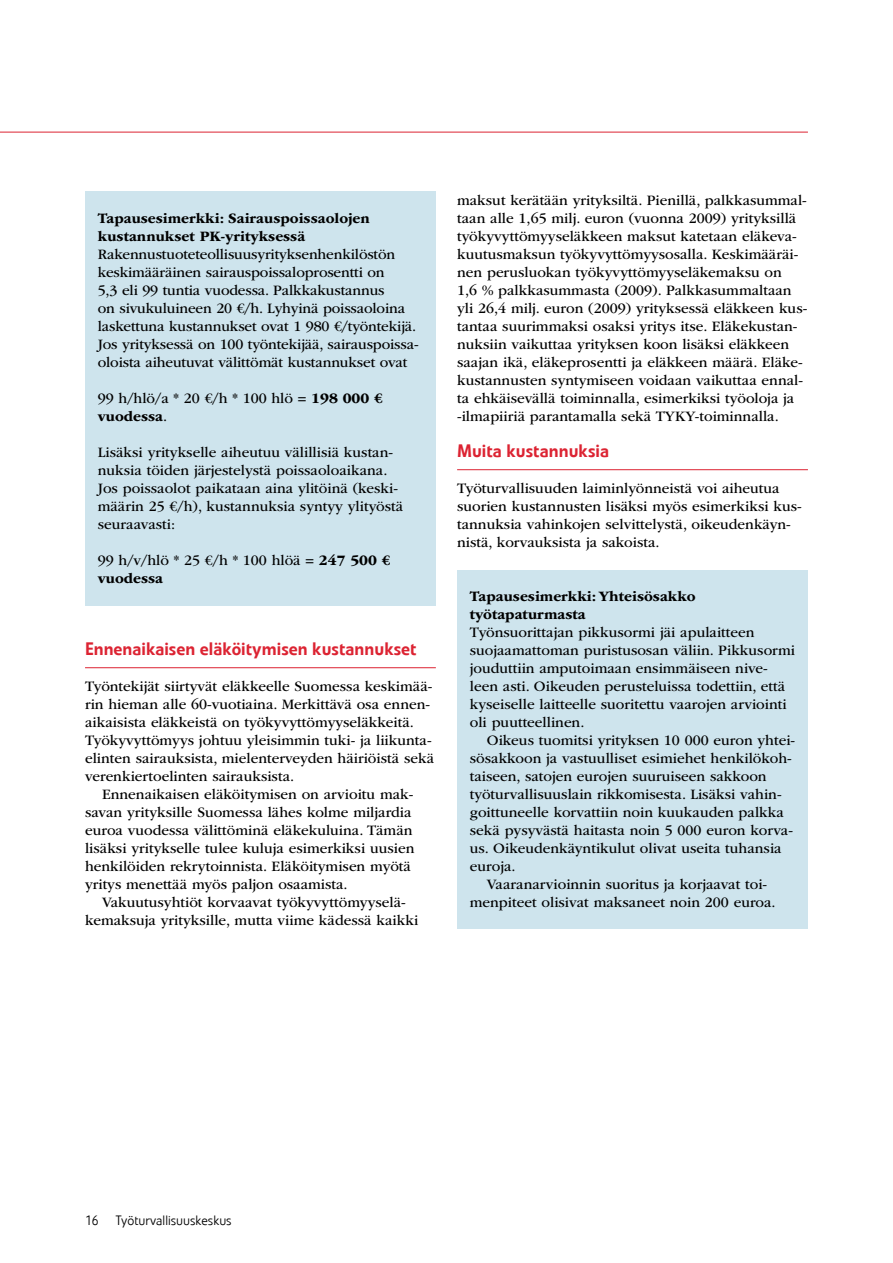
<style>
.page{position:relative;width:893px;height:1263px;background:#fff}
.page>*{position:absolute;margin:0;border:0;box-sizing:border-box;transform-origin:0 0}
.t1{font:500 18px "Veto Com";color:#dc2332}
.t2{font:15px/18px "ITC Garamond Std";color:#000}
.t3{font:700 15px/18px "ITC Garamond Std";color:#000}
.t4{font:300 13.5px "Veto Com";color:#000}
.s1{font-weight:700}
</style>
<div class="page">
<hr style="left:0;top:132px;width:808px;height:1px;background:#dc2332">
<div style="left:457px;top:570px;width:351px;height:358px;background:#cee4ed"></div>
<div style="left:85px;top:191px;width:351px;height:415px;background:#cee4ed"></div>
<hr style="left:85px;top:667px;width:351px;height:1px;background:#dc2332">
<hr style="left:457px;top:469px;width:351px;height:1px;background:#dc2332">
<p class="t3" style="left:98px;top:209px;width:274px">Tapausesimerkki: Sairauspoissaolojen kustannukset PK-yrityksessä</p>
<p class="t2" style="left:98px;top:245px;width:322px">Rakennustuoteteollisuusyrityksenhenkilöstön keskimääräinen sairauspoissaloprosentti on<br>5,3 eli 99 tuntia vuodessa. Palkkakustannus<br>on sivukuluineen 20 €/h. Lyhyinä poissaoloina laskettuna kustannukset ovat 1 980 €/työntekijä.<br>Jos yrityksessä on 100 työntekijää, sairauspoissa&shy;oloista aiheutuvat välittömät kustannukset ovat</p>
<p class="t2" style="left:98px;top:389px;width:286px">99 h/hlö/a * 20 €/h * 100 hlö = <span class="s1">198 000 € vuodessa</span>.</p>
<p class="t2" style="left:98px;top:443px;width:307px">Lisäksi yritykselle aiheutuu välillisiä kustan&shy;nuksia töiden järjestelystä poissaoloaikana.<br>Jos poissaolot paikataan aina ylitöinä (keski&shy;määrin 25 €/h), kustannuksia syntyy ylityöstä seuraavasti:</p>
<p class="t2" style="left:98px;top:551px;width:294px">99 h/v/hlö * 25 €/h * 100 hlöä = <span class="s1">247 500 € vuodessa</span></p>
<p class="t1" style="left:85px;top:637px;width:333px">Ennenaikaisen eläköitymisen kustannukset</p>
<p class="t2" style="left:85px;top:677px;width:351px">Työntekijät siirtyvät eläkkeelle Suomessa keskimää&shy;rin hieman alle 60-vuotiaina. Merkittävä osa ennen&shy;aikaisista eläkkeistä on työkyvyttömyyseläkkeitä.<br>Työkyvyttömyys johtuu yleisimmin tuki- ja liikunta&shy;elinten sairauksista, mielenterveyden häiriöistä sekä verenkiertoelinten sairauksista.</p>
<p class="t2" style="left:85px;top:785px;width:331px;text-indent:17px">Ennenaikaisen eläköitymisen on arvioitu mak&shy;savan yrityksille Suomessa lähes kolme miljardia euroa vuodessa välittöminä eläkekuluina. Tämän lisäksi yritykselle tulee kuluja esimerkiksi uusien henkilöiden rekrytoinnista. Eläköitymisen myötä yritys menettää myös paljon osaamista.</p>
<p class="t2" style="left:85px;top:893px;width:335px;text-align:center">Vakuutusyhtiöt korvaavat työkyvyttömyyselä&shy;kemaksuja yrityksille, mutta viime kädessä kaikki</p>
<p class="t2" style="left:457px;top:191px;width:352px">maksut kerätään yrityksiltä. Pienillä, palkkasummal&shy;taan alle 1,65 milj. euron (vuonna 2009) yrityksillä työkyvyttömyyseläkkeen maksut katetaan eläkeva&shy;kuutusmaksun työkyvyttömyysosalla. Keskimääräi&shy;nen perusluokan työkyvyttömyyseläkemaksu on<br>1,6 % palkkasummasta (2009). Palkkasummaltaan yli 26,4 milj. euron (2009) yrityksessä eläkkeen kus&shy;tantaa suurimmaksi osaksi yritys itse. Eläkekustan&shy;nuksiin vaikuttaa yrityksen koon lisäksi eläkkeen saajan ikä, eläkeprosentti ja eläkkeen määrä. Eläke&shy;kustannusten syntymiseen voidaan vaikuttaa ennal&shy;ta ehkäisevällä toiminnalla, esimerkiksi työoloja ja -ilmapiiriä parantamalla sekä TYKY-toiminnalla.</p>
<p class="t1" style="left:457px;top:439px;width:153px">Muita kustannuksia</p>
<p class="t2" style="left:457px;top:479px;width:346px">Työturvallisuuden laiminlyönneistä voi aiheutua suorien kustannusten lisäksi myös esimerkiksi kus&shy;tannuksia vahinkojen selvittelystä, oikeudenkäyn&shy;nistä, korvauksista ja sakoista.</p>
<p class="t3" style="left:470px;top:587px;width:227px">Tapausesimerkki: Yhteisösakko työtapaturmasta</p>
<p class="t2" style="left:470px;top:623px;width:327px">Työnsuorittajan pikkusormi jäi apulaitteen suojaamattoman puristusosan väliin. Pikkusormi jouduttiin amputoimaan ensimmäiseen nive&shy;leen asti. Oikeuden perusteluissa todettiin, että kyseiselle laitteelle suoritettu vaarojen arviointi oli puutteellinen.</p>
<p class="t2" style="left:487px;top:731px;width:310px">Oikeus tuomitsi yrityksen 10 000 euron yhtei-</p>
<p class="t2" style="left:470px;top:749px;width:323px">sösakkoon ja vastuulliset esimiehet henkilökoh-</p>
<p class="t2" style="left:470px;top:767px;width:298px">taiseen, satojen eurojen suuruiseen sakkoon</p>
<p class="t2" style="left:470px;top:785px;width:313px">työturvallisuuslain rikkomisesta. Lisäksi vahin-</p>
<p class="t2" style="left:470px;top:803px;width:316px">goittuneelle korvattiin noin kuukauden palkka</p>
<p class="t2" style="left:470px;top:821px;width:325px">sekä pysyvästä haitasta noin 5 000 euron korva-</p>
<p class="t2" style="left:470px;top:839px;width:313px">us. Oikeudenkäyntikulut olivat useita tuhansia</p>
<p class="t2" style="left:470px;top:857px;width:47px">euroja.</p>
<p class="t2" style="left:487px;top:875px;width:282px">Vaaranarvioinnin suoritus ja korjaavat toi-</p>
<p class="t2" style="left:470px;top:893px;width:307px">menpiteet olisivat maksaneet noin 200 euroa.</p>
<p class="t4" style="left:85px;top:1213px;width:15px">16</p>
<p class="t4" style="left:115px;top:1213px;width:118px">Työturvallisuuskeskus</p>
</div>
